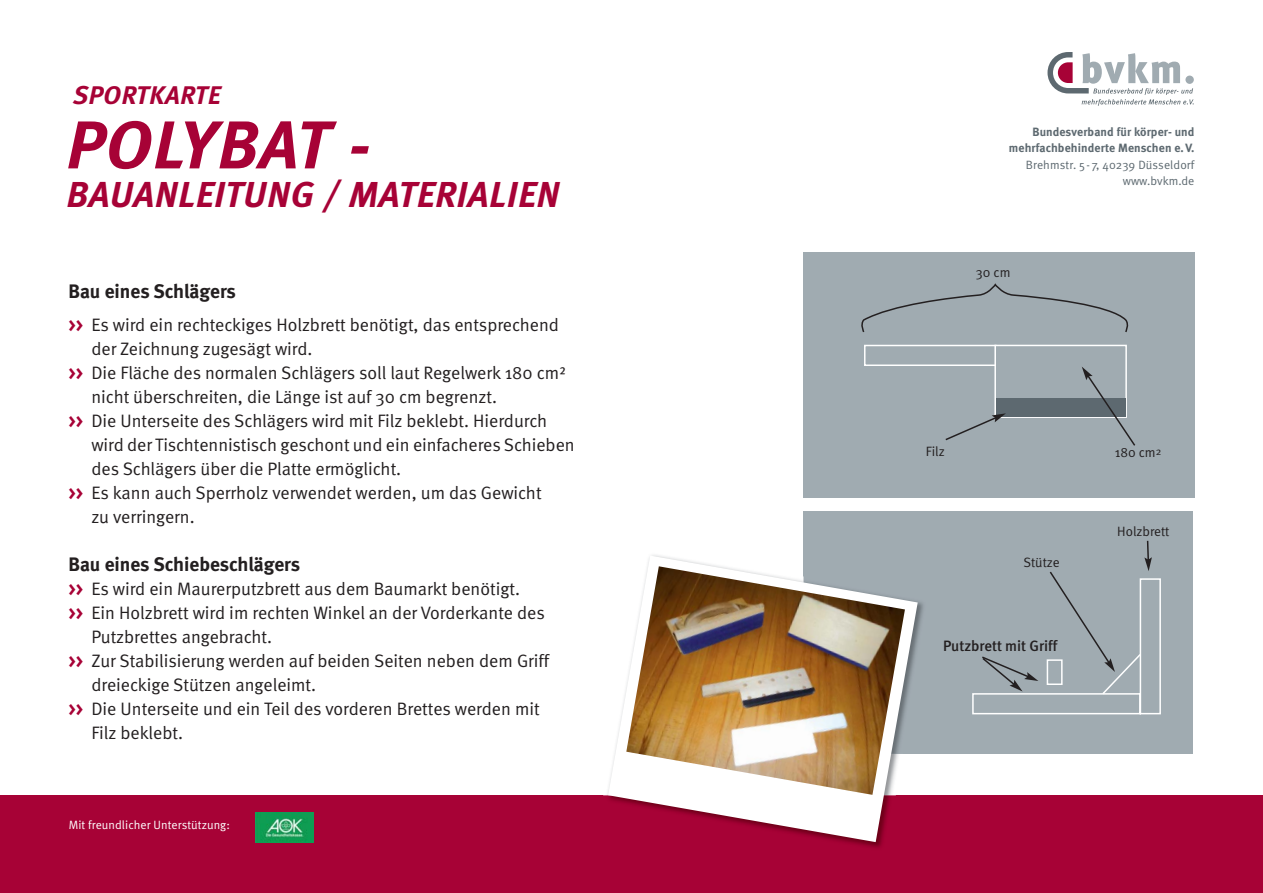
<style>
.page{position:relative;width:1263px;height:893px;background:#fff}
.page>*{position:absolute;margin:0;border:0;box-sizing:border-box;transform-origin:0 0}
.t1{font:italic 700 67.5px "Meta";letter-spacing:.02em;color:#a70236}
.t2{font:italic 700 36px "Meta";letter-spacing:.025em;color:#a70236}
.t3{font:italic 700 25.5px "Meta";letter-spacing:.025em;color:#a70236}
.t4{font:700 19.5px "Meta";color:#231f20}
.t5{font:19.5px "Meta Bold LF";color:#231f20}
.t6{font:18px "Meta Normal";color:#231f20}
.t7{font:500 15px "Meta";color:#231f20}
.t8{font:13.5px "Meta Normal";color:#231f20}
.t9{font:700 12px/16.5px "Meta";letter-spacing:.01em;color:#5d6970;text-align:right}
.t10{font:12px "Meta Normal";letter-spacing:.01em;color:#fff}
.s1{font-family:"Meta Bold LF";color:#a70236}
.s2{font-family:"Meta Normal";font-weight:400}
</style>
<div class="page">
<div style="left:804px;top:252px;width:391px;height:245px;background:#a0abb1"></div>
<div style="left:0;top:796px;width:1263px;height:97px;background:#a70236"></div>
<svg style="left:1047px;top:52px;width:147px;height:54px"></svg>
<img style="left:256px;top:812px;width:58px;height:31px">
<div style="left:804px;top:511px;width:389px;height:243px;background:#a0abb1"></div>
<img style="left:846px;top:842px;width:36px;height:6px">
<img style="left:918px;top:602px;width:5px;height:34px">
<svg style="left:608px;top:556px;width:310px;height:286px;fill:#fff"></svg>
<img style="left:626px;top:566px;width:279px;height:229px">
<svg style="left:972px;top:540px;width:189px;height:175px"></svg>
<div style="left:864px;top:345px;width:132px;height:21px;border:2px solid #fff"></div>
<div style="left:994px;top:345px;width:133px;height:73px;border:2px solid #fff"></div>
<div style="left:996px;top:398px;width:129px;height:18px;background:#5d6970"></div>
<svg style="left:945px;top:413px;width:61px;height:28px"></svg>
<svg style="left:1082px;top:367px;width:54px;height:79px"></svg>
<svg style="left:861px;top:285px;width:268px;height:48px"></svg>
<div style="left:1047px;top:659px;width:15px;height:26px;border:2px solid #fff"></div>
<p class="t3" style="left:73px;top:85px;width:149px">SPORTKARTE</p>
<p class="t1" style="left:67px;top:119px;width:306px">POLYBAT -</p>
<p class="t2" style="left:67px;top:181px;width:494px">BAUANLEITUNG / MATERIALIEN</p>
<p class="t5" style="left:68px;top:283px;width:169px">Bau eines Schlägers</p>
<p class="t6" style="left:68px;top:317px;width:492px"><span class="s1">&gt;&gt;</span> Es wird ein rechteckiges Holzbrett benötigt, das entsprechend</p>
<p class="t6" style="left:91px;top:341px;width:223px">der Zeichnung zugesägt wird.</p>
<p class="t6" style="left:68px;top:365px;width:499px"><span class="s1">&gt;&gt;</span> Die Fläche des normalen Schlägers soll laut Regelwerk 180 cm²</p>
<p class="t6" style="left:91px;top:389px;width:407px">nicht überschreiten, die Länge ist auf 30 cm begrenzt.</p>
<p class="t6" style="left:68px;top:413px;width:480px"><span class="s1">&gt;&gt;</span> Die Unterseite des Schlägers wird mit Filz beklebt. Hierdurch</p>
<p class="t6" style="left:91px;top:437px;width:485px">wird der Tischtennistisch geschont und ein einfacheres Schieben</p>
<p class="t6" style="left:91px;top:461px;width:311px">des Schlägers über die Platte ermöglicht.</p>
<p class="t6" style="left:68px;top:485px;width:475px"><span class="s1">&gt;&gt;</span> Es kann auch Sperrholz verwendet werden, um das Gewicht</p>
<p class="t6" style="left:91px;top:509px;width:105px">zu verringern.</p>
<p class="t4" style="left:68px;top:556px;width:233px">Bau eines Schiebeschlägers</p>
<p class="t6" style="left:68px;top:581px;width:453px"><span class="s1">&gt;&gt;</span> Es wird ein Maurerputzbrett aus dem Baumarkt benötigt.</p>
<p class="t6" style="left:68px;top:605px;width:478px"><span class="s1">&gt;&gt;</span> Ein Holzbrett wird im rechten Winkel an der Vorderkante des</p>
<p class="t6" style="left:91px;top:629px;width:182px">Putzbrettes angebracht.</p>
<p class="t6" style="left:68px;top:653px;width:482px"><span class="s1">&gt;&gt;</span> Zur Stabilisierung werden auf beiden Seiten neben dem Griff</p>
<p class="t6" style="left:91px;top:677px;width:226px">dreieckige Stützen angeleimt.</p>
<p class="t6" style="left:68px;top:701px;width:473px"><span class="s1">&gt;&gt;</span> Die Unterseite und ein Teil des vorderen Brettes werden mit</p>
<p class="t6" style="left:91px;top:725px;width:93px">Filz beklebt.</p>
<p class="t10" style="left:69px;top:821px;width:163px">Mit freundlicher Unterstützung:</p>
<p class="t9" style="left:1009px;top:124px;width:187px">Bundesverband für körper- und mehrfachbehinderte Menschen e. V.<br><span class="s2">Brehmstr. 5- 7, 40239 Düsseldorf www.bvkm.de</span></p>
<p class="t8" style="left:976px;top:267px;width:36px">30 cm</p>
<p class="t8" style="left:926px;top:446px;width:20px">Filz</p>
<p class="t8" style="left:1115px;top:447px;width:48px">180 cm<sup>2</sup></p>
<p class="t8" style="left:1023px;top:558px;width:38px">Stütze</p>
<p class="t7" style="left:943px;top:640px;width:116px">Putzbrett mit Griff</p>
<p class="t8" style="left:1117px;top:526px;width:54px">Holzbrett</p>
</div>
